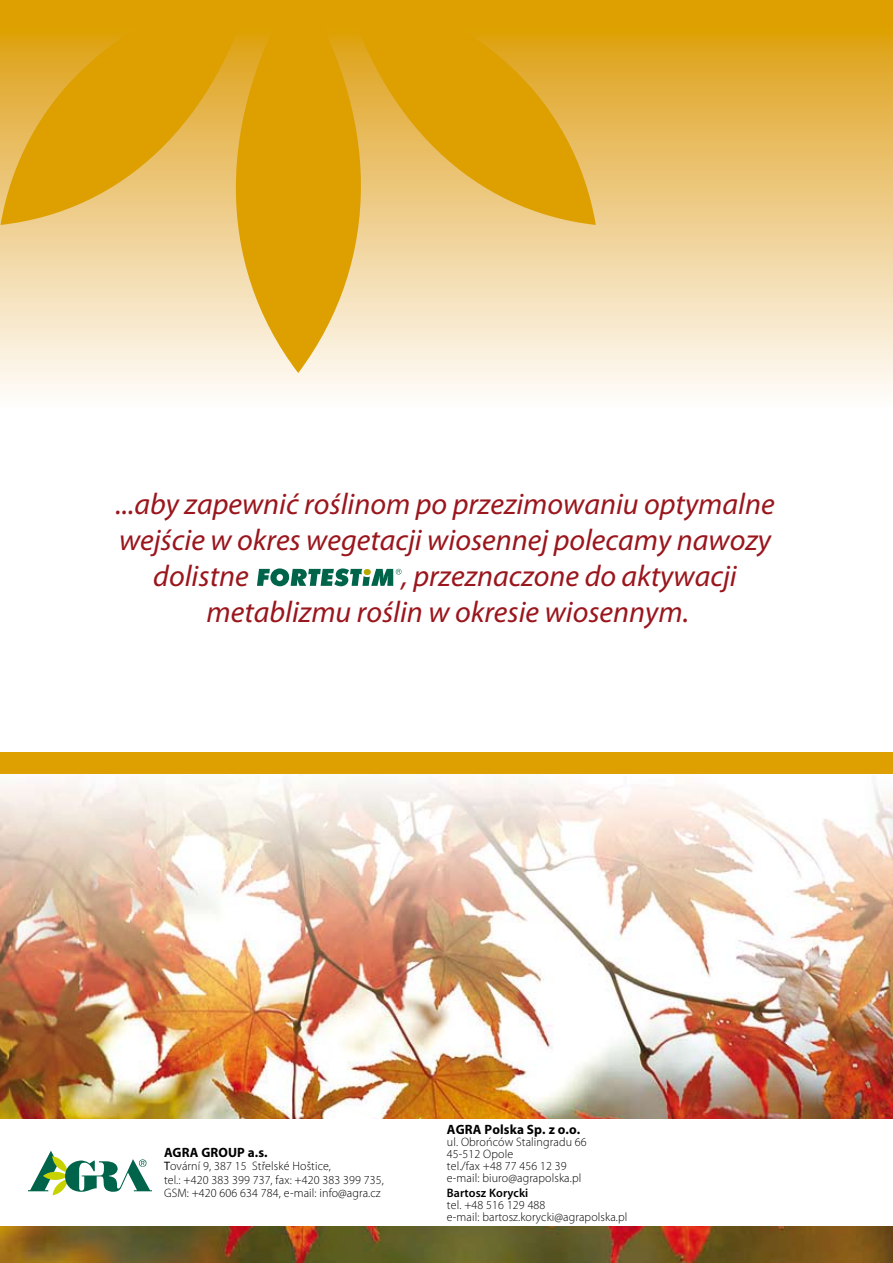
<style>
.page{position:relative;width:893px;height:1263px;background:#fff}
.page>*{position:absolute;margin:0;border:0;box-sizing:border-box;transform-origin:0 0}
.t1{font:italic 30px/36px "Myriad Pro";color:#9a161d}
.t2{font:700 13.5px "Myriad Pro";letter-spacing:.01em;color:#000}
.t3{font:300 12.3px/12px "Myriad Pro";letter-spacing:.01em;color:#000}
.t4{font:600 12.3px "Myriad Pro";letter-spacing:.01em;color:#000}
.s1{font-weight:400}
</style>
<div class="page">
<img style="left:0;top:779px;width:893px;height:484px">
<div style="left:0;top:0;width:892px;height:408px;background:linear-gradient(to bottom,#db9a00,#fffdff)"></div>
<svg style="left:214px;top:0;width:169px;height:373px;background:#e5b53d"></svg>
<svg style="left:343px;top:0;width:253px;height:225px;background:#e1aa24"></svg>
<svg style="left:1px;top:0;width:252px;height:225px;background:#e1ab25"></svg>
<div style="left:0;top:753px;width:893px;height:21px;background:#dda000"></div>
<div style="left:0;top:1120px;width:893px;height:106px;background:#fff"></div>
<svg style="left:28px;top:1151px;width:124px;height:44px"></svg>
<svg style="left:257px;top:568px;width:144px;height:18px"></svg>
<h1 class="t1" style="left:115px;top:486px;width:661px">...aby zapewnić roślinom po przezimowaniu optymalne</h1>
<h1 class="t1" style="left:119px;top:522px;width:653px">wejście w okres wegetacji wiosennej polecamy nawozy</h1>
<h1 class="t1" style="left:153px;top:558px;width:97px">dolistne</h1>
<h1 class="t1" style="left:206px;top:558px;width:532px;text-indent:195px">, przeznaczone do aktywacji metablizmu roślin w okresie wiosennym.</h1>
<p class="t2" style="left:164px;top:1143px;width:105px">AGRA GROUP a.s.</p>
<p class="t3" style="left:164px;top:1159px;width:221px;line-height:13.5px"><span class="s1">T</span>ovární 9, 387 15 Střelské Hoštice,<br>tel.: +420 383 399 737, fax: +420 383 399 735,<br>GSM: +420 606 634 784, e-mail: info@agra.cz</p>
<p class="t2" style="left:447px;top:1120px;width:135px">AGRA Polska Sp. z o.o.</p>
<p class="t3" style="left:447px;top:1135px;width:141px">ul. Obrońców Stalingradu 66<br>45-512 Opole<br>tel./fax +48 77 456 12 39 e-mail: biuro@agrapolska.pl</p>
<p class="t4" style="left:447px;top:1184px;width:83px">Bartosz Korycki</p>
<p class="t3" style="left:447px;top:1198px;width:182px">tel. +48 516 129 488<br>e-mail: bartosz.korycki@agrapolska.pl</p>
</div>
